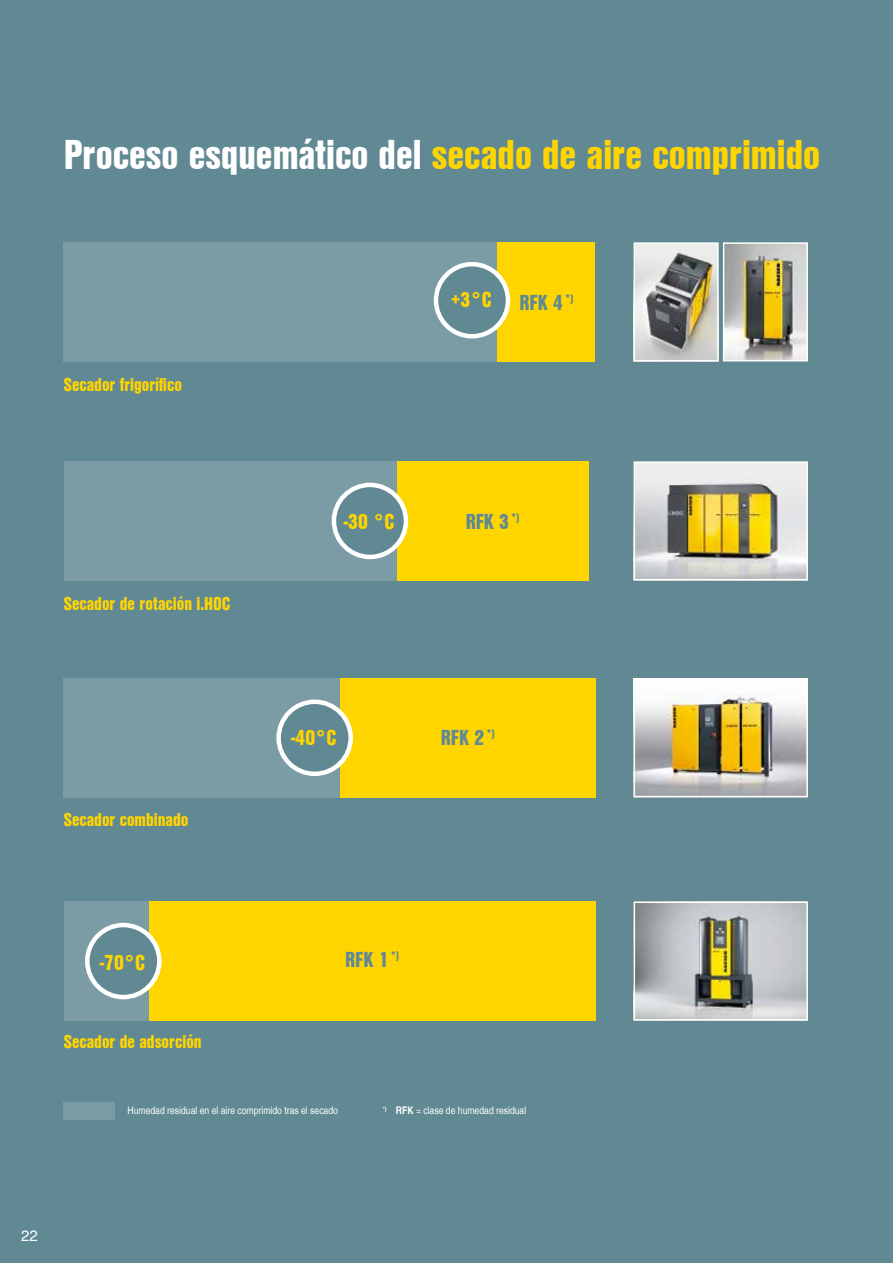
<style>
.page{position:relative;width:893px;height:1263px;background:#618994}
.page>*{position:absolute;margin:0;border:0;box-sizing:border-box;transform-origin:0 0}
.t1{font:40.5px "Nimbus San L Bla Con";color:#ffd500}
.t2{font:21px "Nimbus San L Bla Con";color:#618994}
.t3{font:21px "Nimbus San L Bla Con";color:#ffd500}
.t4{font:18px "Nimbus San L Bla Con";color:#ffd500}
.t5{font:15px "Nimbus San L";color:#fff}
.t6{font:12.3px "Nimbus San L Bla Con";color:#618994}
.t7{font:10.5px "Nimbus San L Reg Con";color:#fff}
.s1{color:#fff}
.s2{font-family:"Nimbus San L Bol Con"}
</style>
<div class="page">
<div style="left:64px;top:678px;width:510px;height:119px;background:#7c9ca5"></div>
<div style="left:340px;top:678px;width:255px;height:119px;background:#ffd500"></div>
<div style="left:279px;top:702px;width:72px;height:72px;background:#618994;border-radius:50%"></div>
<div style="left:276px;top:699px;width:77px;height:77px;border:4px solid #fff;border-radius:50%"></div>
<div style="left:65px;top:461px;width:510px;height:119px;background:#7c9ca5"></div>
<div style="left:397px;top:461px;width:191px;height:119px;background:#ffd500"></div>
<div style="left:334px;top:485px;width:72px;height:72px;background:#618994;border-radius:50%"></div>
<div style="left:332px;top:483px;width:76px;height:76px;border:4px solid #fff;border-radius:50%"></div>
<div style="left:64px;top:242px;width:510px;height:119px;background:#7c9ca5"></div>
<div style="left:497px;top:242px;width:98px;height:119px;background:#ffd500"></div>
<div style="left:436px;top:264px;width:72px;height:72px;background:#618994;border-radius:50%"></div>
<div style="left:434px;top:262px;width:76px;height:76px;border:4px solid #fff;border-radius:50%"></div>
<div style="left:65px;top:901px;width:510px;height:119px;background:#7c9ca5"></div>
<div style="left:149px;top:901px;width:446px;height:119px;background:#ffd500"></div>
<div style="left:87px;top:925px;width:72px;height:72px;background:#618994;border-radius:50%"></div>
<div style="left:85px;top:923px;width:77px;height:76px;border:4px solid #fff;border-radius:50%"></div>
<div style="left:64px;top:1102px;width:51px;height:17px;background:#7c9ca5"></div>
<img style="left:637px;top:681px;width:168px;height:113px">
<div style="left:634px;top:678px;width:174px;height:119px;border:2px solid #fff"></div>
<img style="left:637px;top:464px;width:168px;height:113px">
<div style="left:634px;top:461px;width:174px;height:119px;border:2px solid #fff"></div>
<img style="left:726px;top:245px;width:79px;height:113px">
<div style="left:723px;top:242px;width:85px;height:119px;border:2px solid #fff"></div>
<img style="left:637px;top:904px;width:168px;height:113px">
<div style="left:634px;top:901px;width:174px;height:119px;border:2px solid #fff"></div>
<img style="left:637px;top:245px;width:79px;height:113px">
<div style="left:634px;top:242px;width:85px;height:119px;border:2px solid #fff"></div>
<h1 class="t1" style="left:64px;top:124px;width:758px"><span class="s1">Proceso esquemático del</span> secado de aire comprimido</h1>
<p class="t4" style="left:64px;top:371px;width:120px">Secador frigorífico</p>
<p class="t4" style="left:64px;top:590px;width:168px">Secador de rotación i.HOC</p>
<p class="t4" style="left:64px;top:806px;width:126px">Secador combinado</p>
<p class="t3" style="left:451px;top:284px;width:43px">+3°C</p>
<p class="t6" style="left:565px;top:290px;width:9px">*)</p>
<p class="t2" style="left:519px;top:287px;width:45px">RFK 4</p>
<p class="t3" style="left:344px;top:506px;width:52px">-30 °C</p>
<p class="t2" style="left:466px;top:506px;width:55px">RFK 3 <sup>*)</sup></p>
<p class="t3" style="left:291px;top:722px;width:47px">-40°C</p>
<p class="t2" style="left:441px;top:722px;width:55px">RFK 2 <sup>*)</sup></p>
<p class="t3" style="left:100px;top:947px;width:47px">-70°C</p>
<p class="t4" style="left:64px;top:1028px;width:139px">Secador de adsorción</p>
<p class="t2" style="left:345px;top:944px;width:55px">RFK 1 <sup>*)</sup></p>
<p class="t7" style="left:128px;top:1104px;width:212px">Humedad residual en el aire comprimido tras el secado</p>
<p class="t7" style="left:383px;top:1104px;width:145px"><sup>*)</sup> <span class="s2">RFK</span> = clase de humedad residual</p>
<p class="t5" style="left:21px;top:1226px;width:18px">22</p>
</div>
